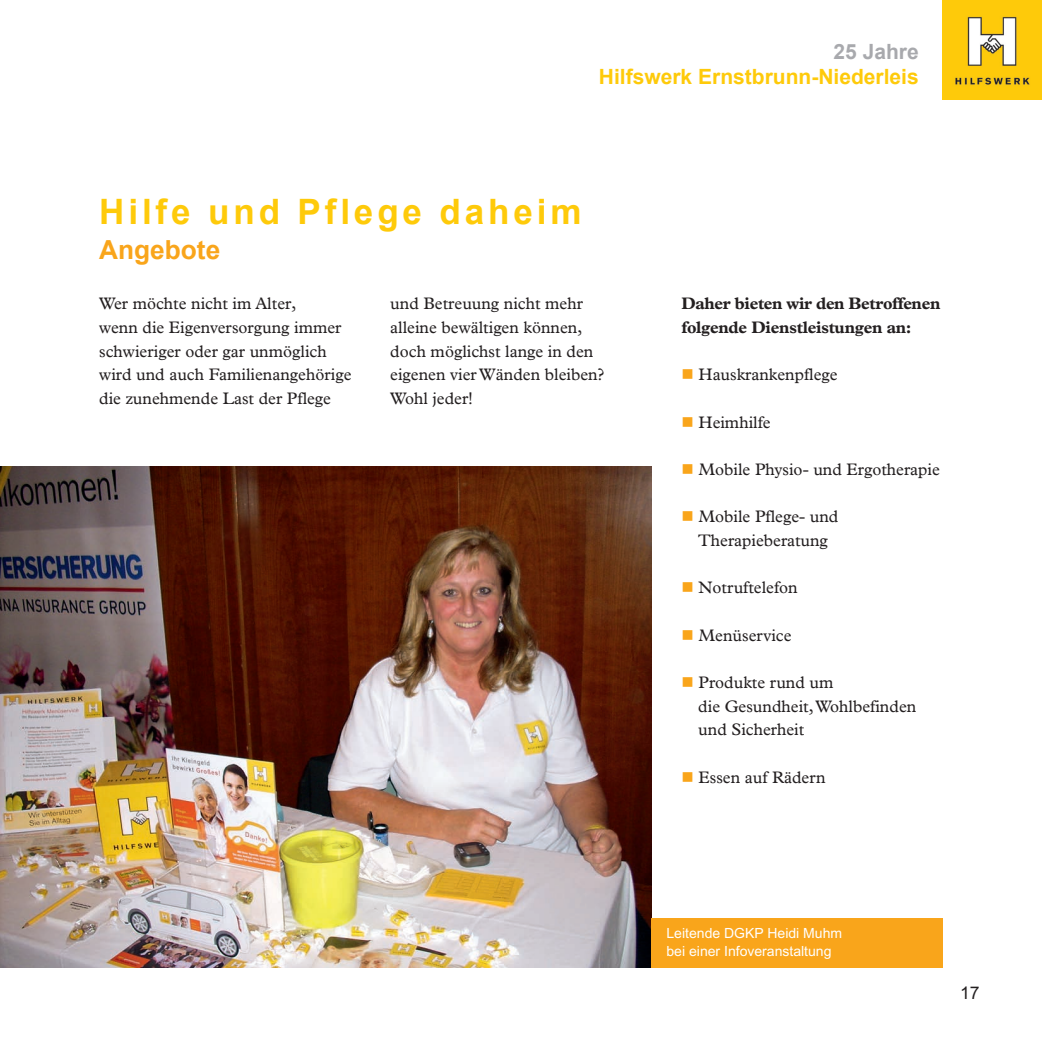
<style>
.page{position:relative;width:1042px;height:1042px;background:#fff}
.page>*{position:absolute;margin:0;border:0;box-sizing:border-box;transform-origin:0 0}
.t1{font:700 35px "Arial";letter-spacing:.11em;color:#feca0a}
.t2{font:700 26.25px "Arial";color:#f9a51b}
.t3{font:700 21px "Arial";color:#feca0a}
.t4{font:700 21px "Arial";color:#a8a9ad}
.t5{font:17.5px "M Arial";color:#231f20}
.t6{font:16.62px/23.6px "Plantin";color:#231f20}
.t7{font:700 16.62px/23.6px "Plantin";letter-spacing:-.02em;color:#231f20}
.t8{font:14px/18.4px "Arial";color:#fff}
.s1{color:#f9a51b}
</style>
<div class="page">
<img style="left:943px;top:0;width:99px;height:99px">
<img style="left:0;top:466px;width:651px;height:501px">
<div style="left:651px;top:918px;width:292px;height:49px;background:#f9a51b"></div>
<p class="t4" style="left:833px;top:38px;width:87px">25 Jahre</p>
<p class="t3" style="left:599px;top:63px;width:321px">Hilfswerk Ernstbrunn-Niederleis</p>
<h1 class="t1" style="left:99px;top:188px;width:484px">Hilfe und Pflege daheim</h1>
<h2 class="t2" style="left:99px;top:232px;width:123px">Angebote</h2>
<p class="t6" style="left:99px;top:292px;width:254px">Wer möchte nicht im Alter,<br>wenn die Eigenversorgung immer schwieriger oder gar unmöglich wird und auch Familienangehörige die zunehmende Last der Pflege</p>
<p class="t7" style="left:681px;top:291px;width:260px">Daher bieten wir den Betroffenen folgende Dienstleistungen an:</p>
<p class="t6" style="left:390px;top:292px;width:215px">und Betreuung nicht mehr alleine bewältigen können, doch möglichst lange in den eigenen vier Wänden bleiben?<br>Wohl jeder!</p>
<p class="t6" style="left:681px;top:363px;width:158px"><span class="s1">■</span> Hauskrankenpflege</p>
<p class="t6" style="left:681px;top:410px;width:91px"><span class="s1">■</span> Heimhilfe</p>
<p class="t6" style="left:681px;top:457px;width:260px"><span class="s1">■</span> Mobile Physio- und Ergotherapie</p>
<p class="t6" style="left:681px;top:505px;width:159px;text-align:center"><span class="s1">■</span> Mobile Pflege- und<br>Therapieberatung</p>
<p class="t6" style="left:681px;top:575px;width:118px"><span class="s1">■</span> Notruftelefon</p>
<p class="t6" style="left:681px;top:623px;width:112px"><span class="s1">■</span> Menüservice</p>
<p class="t6" style="left:698px;top:670px;width:219px;text-indent:-17px"><span class="s1">■</span> Produkte rund um<br>die Gesundheit, Wohlbefinden und Sicherheit</p>
<p class="t6" style="left:681px;top:765px;width:146px"><span class="s1">■</span> Essen auf Rädern</p>
<p class="t8" style="left:666px;top:924px;width:177px">Leitende DGKP Heidi Muhm bei einer Infoveranstaltung</p>
<p class="t5" style="left:960px;top:982px;width:21px">17</p>
</div>
